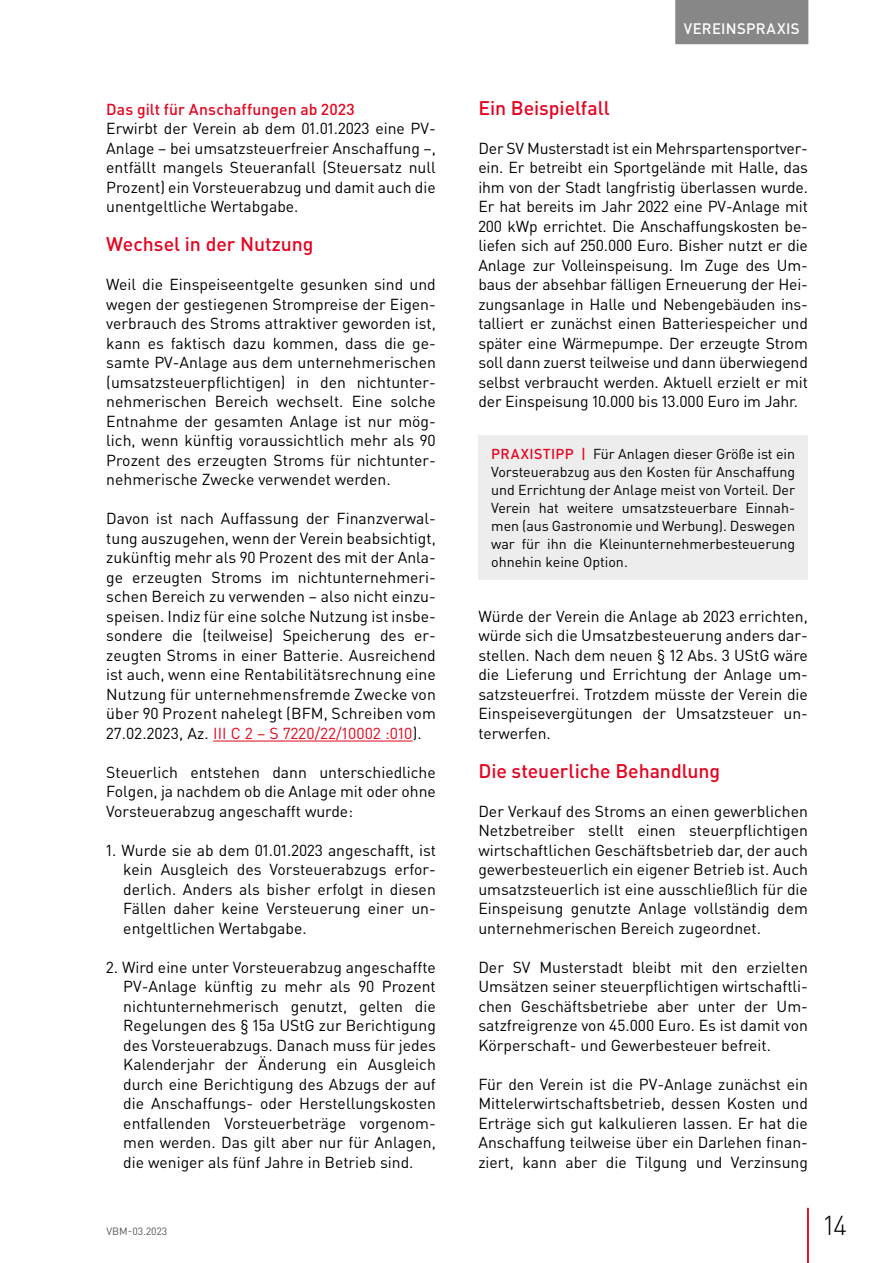
<style>
.page{position:relative;width:893px;height:1263px;background:#fff}
.page>*{position:absolute;margin:0;border:0;box-sizing:border-box;transform-origin:0 0}
.t1{font:300 27px "DIN Pro";color:#000}
.t2{font:500 19.5px "DIN Pro";letter-spacing:-.005em;color:#e40521}
.t3{font:15.75px/19.5px "DIN Pro";color:#000;text-align:justify}
.t4{font:500 15.75px "DIN Pro";letter-spacing:.01em;color:#e40521}
.t5{font:500 15px "DIN Pro";letter-spacing:.02em;color:#fff}
.t6{font:14.25px/18px "DIN Pro";color:#000;text-align:justify}
.t7{font:500 14.25px "DIN Pro";letter-spacing:.05em;color:#e40521}
.t8{font:10.5px "DIN Pro";color:#575756}
.s1{color:#e3051b}
.s2{font-weight:500;color:#e40521}
</style>
<div class="page">
<div style="left:675px;top:0;width:133px;height:44px;background:#878787"></div>
<hr style="left:807px;top:1208px;width:2px;height:55px;background:#e40521">
<hr style="left:213px;top:741px;width:200px;height:1px;background:#e3051b">
<div style="left:478px;top:435px;width:330px;height:145px;background:#ededed"></div>
<p class="t4" style="left:106px;top:98px;width:250px">Das gilt für Anschaffungen ab 2023</p>
<p class="t3" style="left:106px;top:118px;width:331px">Erwirbt der Verein ab dem 01.01.2023 eine PV-Anlage – bei umsatzsteuerfreier Anschaffung –, entfällt mangels Steueranfall (Steuersatz null Prozent) ein Vorsteuerabzug und damit auch die unentgeltliche Wertabgabe.</p>
<p class="t2" style="left:106px;top:231px;width:209px">Wechsel in der N utzung</p>
<p class="t3" style="left:106px;top:274px;width:331px">Weil die Einspeiseentgelte gesunken sind und wegen der gestiegenen Strompreise der Eigen&shy;verbrauch des Stroms attraktiver geworden ist, kann es faktisch dazu kommen, dass die ge&shy;samte PV-Anlage aus dem unternehmerischen (umsatzsteuerpflichtigen) in den nichtunter&shy;nehmerischen Bereich wechselt. Eine solche Entnahme der gesamten Anlage ist nur mög&shy;lich, wenn künftig voraussichtlich mehr als 90<br>Prozent des erzeugten Stroms für nichtunter&shy;nehmerische Zwecke verwendet werden.</p>
<p class="t3" style="left:106px;top:508px;width:331px">Davon ist nach Auffassung der Finanzverwal&shy;tung auszugehen, wenn der Verein beabsichtigt, zukünftig mehr als 90 Prozent des mit der Anla&shy;ge erzeugten Stroms im nichtunternehmeri&shy;schen Bereich zu verwenden – also nicht einzu&shy;speisen. Indiz für eine solche Nutzung ist insbe&shy;sondere die (teilweise) Speicherung des er&shy;zeugten Stroms in einer Batterie. Ausreichend ist auch, wenn eine Rentabilitätsrechnung eine Nutzung für unternehmensfremde Zwecke von über 90 Prozent nahelegt (BFM, Schreiben vom 27.02.2023, Az. <span class="s1">III C 2 – S 7220/22/10002 :010</span>).</p>
<p class="t3" style="left:106px;top:762px;width:331px">Steuerlich entstehen dann unterschiedliche Folgen, ja nachdem ob die Anlage mit oder ohne Vorsteuerabzug angeschafft wurde:</p>
<p class="t3" style="left:123px;top:840px;width:314px;text-indent:-17px">1. Wurde sie ab dem 01.01.2023 angeschafft, ist kein Ausgleich des Vorsteuerabzugs erfor&shy;derlich. Anders als bisher erfolgt in diesen Fällen daher keine Versteuerung einer un&shy;entgeltlichen Wertabgabe.</p>
<p class="t3" style="left:123px;top:957px;width:314px;text-indent:-17px">2. Wird eine unter Vorsteuerabzug angeschaffte PV-Anlage künftig zu mehr als 90 Prozent nichtunternehmerisch genutzt, gelten die Regelungen des § 15a UStG zur Berichtigung des Vorsteuerabzugs. Danach muss für jedes Kalenderjahr der Änderung ein Ausgleich durch eine Berichtigung des Abzugs der auf die Anschaffungs- oder Herstellungskosten entfallenden Vorsteuerbeträge vorgenom&shy;men werden. Das gilt aber nur für Anlagen, die weniger als fünf Jahre in Betrieb sind.</p>
<p class="t5" style="left:684px;top:18px;width:82px">Verei nspraxi</p>
<p class="t5" style="left:791px;top:18px;width:10px">s</p>
<p class="t2" style="left:478px;top:95px;width:133px">Ein Beispielfall</p>
<p class="t3" style="left:478px;top:138px;width:331px">Der SV Musterstadt ist ein Mehrspartensportver&shy;ein. Er betreibt ein Sportgelände mit Halle, das ihm von der Stadt langfristig überlassen wurde.<br>Er hat bereits im Jahr 2022 eine PV-Anlage mit 200 kWp errichtet. Die Anschaffungskosten be&shy;liefen sich auf 250.000 Euro. Bisher nutzt er die Anlage zur Volleinspeisung. Im Zuge des Um&shy;baus der absehbar fälligen Erneuerung der Hei&shy;zungsanlage in Halle und Nebengebäuden ins&shy;talliert er zunächst einen Batteriespeicher und später eine Wärmepumpe. Der erzeugte Strom soll dann zuerst teilweise und dann überwiegend selbst verbraucht werden. Aktuell erzielt er mit der Einspeisung 10.000 bis 13.000 Euro im Jahr.</p>
<p class="t7" style="left:491px;top:444px;width:72px">PRAXISTIPP</p>
<p class="t6" style="left:491px;top:444px;width:306px;text-indent:90px"><span class="s2">|</span> Für Anlagen dieser Größe ist ein Vorsteuerabzug aus den Kosten für Anschaffung und Errichtung der Anlage meist von Vorteil. Der Verein hat weitere umsatzsteuerbare Einnah&shy;men (aus Gastronomie und Werbung). Deswegen war für ihn die Kleinunternehmerbesteuerung ohnehin keine Option.</p>
<p class="t3" style="left:478px;top:606px;width:331px">Würde der Verein die Anlage ab 2023 errichten, würde sich die Umsatzbesteuerung anders dar&shy;stellen. Nach dem neuen § 12 Abs. 3 UStG wäre die Lieferung und Errichtung der Anlage um&shy;satzsteuerfrei. Trotzdem müsste der Verein die Einspeisevergütungen der Umsatzsteuer un&shy;terwerfen.</p>
<p class="t2" style="left:478px;top:758px;width:243px">Die steuerliche Behandlung</p>
<p class="t3" style="left:478px;top:801px;width:331px">Der Verkauf des Stroms an einen gewerblichen Netzbetreiber stellt einen steuerpflichtigen wirtschaftlichen Geschäftsbetrieb dar, der auch gewerbesteuerlich ein eigener Betrieb ist. Auch umsatzsteuerlich ist eine ausschließlich für die Einspeisung genutzte Anlage vollständig dem unternehmerischen Bereich zugeordnet.</p>
<p class="t3" style="left:478px;top:957px;width:331px">Der SV Musterstadt bleibt mit den erzielten Umsätzen seiner steuerpflichtigen wirtschaftli&shy;chen Geschäftsbetriebe aber unter der Um&shy;satzfreigrenze von 45.000 Euro. Es ist damit von Körperschaft- und Gewerbesteuer befreit.</p>
<p class="t3" style="left:478px;top:1074px;width:331px">Für den Verein ist die PV-Anlage zunächst ein Mittelerwirtschaftsbetrieb, dessen Kosten und Erträge sich gut kalkulieren lassen. Er hat die Anschaffung teilweise über ein Darlehen finan&shy;ziert, kann aber die Tilgung und Verzinsung</p>
<p class="t8" style="left:106px;top:1224px;width:62px">VBM-03.2023</p>
<h1 class="t1" style="left:824px;top:1207px;width:25px">14</h1>
</div>
